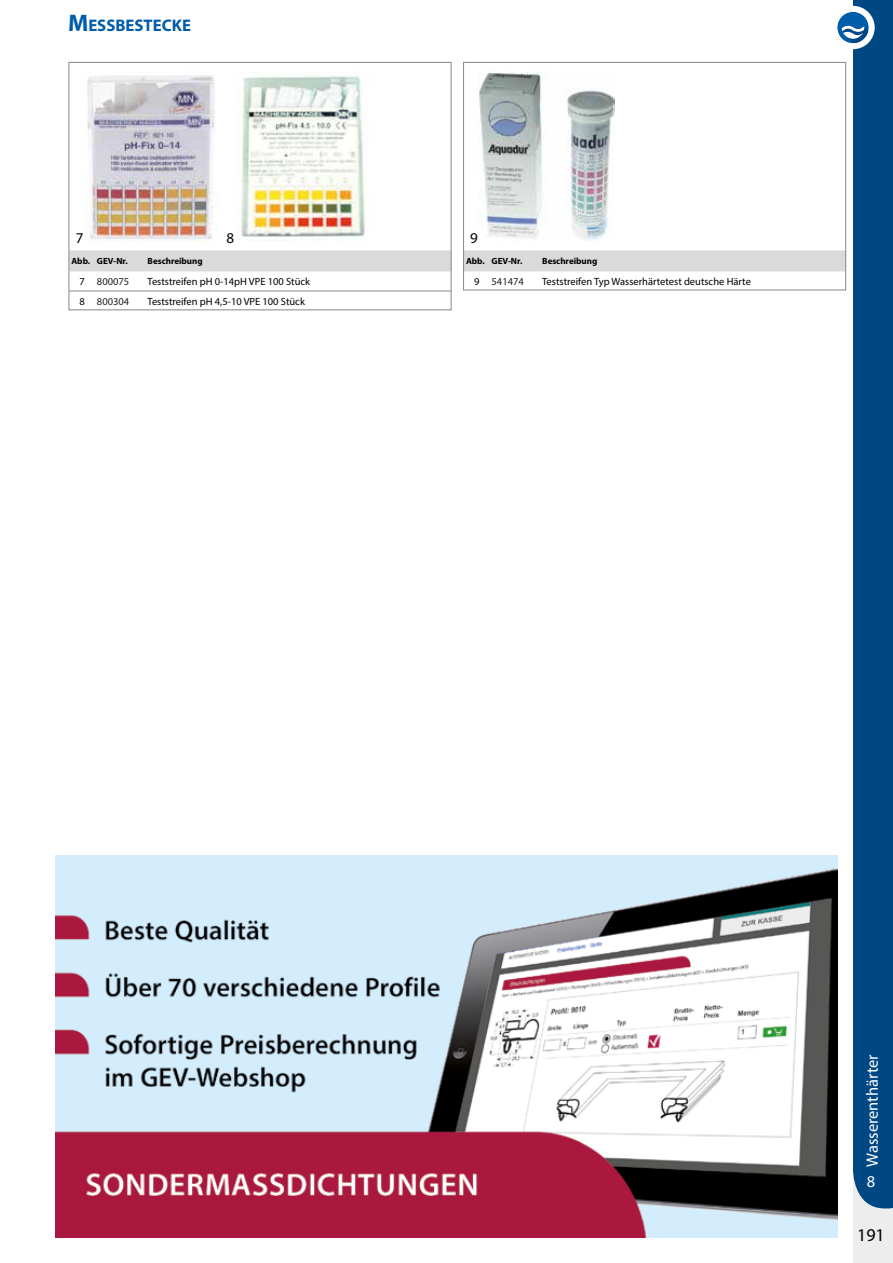
<style>
.page{position:relative;width:893px;height:1263px;background:#fff}
.page>*{position:absolute;margin:0;border:0;box-sizing:border-box;transform-origin:0 0}
.t1{font:18px "Myriad Pro";color:#000}
.t2{font:700 16.8px "Myriad Pro";color:#005da9}
.t3{font:16.5px "Myriad Pro";color:#fff}
.t4{font:15px "Myriad Pro";color:#000}
.t5{font:10.5px "Myriad Pro";color:#000}
.t6{font:10.5px "Myriad Pro";color:#231f20}
.t7{font:700 9px "Myriad Pro";color:#000}
.s1{font-size:24px}
.s2{color:#000}
</style>
<div class="page">
<div style="left:853px;top:0;width:40px;height:1263px;background:#ededed"></div>
<div style="left:853px;top:0;width:40px;height:1208px;background:#004884"></div>
<div style="left:831px;top:6px;width:44px;height:43px;background:#fff;border-radius:50%"></div>
<div style="left:837px;top:12px;width:32px;height:31px;background:#005da9;border-radius:50%"></div>
<svg style="left:842px;top:25px;width:26px;height:18px"></svg>
<img style="left:84px;top:75px;width:134px;height:166px">
<img style="left:241px;top:71px;width:124px;height:167px">
<div style="left:69px;top:62px;width:382px;height:189px;border:1px solid #878787"></div>
<div style="left:71px;top:252px;width:378px;height:19px;background:#dadada"></div>
<svg style="left:71px;top:291px;width:24px;height:1px"></svg>
<hr style="left:95px;top:291px;width:50px;height:1px;background:#878787">
<hr style="left:145px;top:291px;width:306px;height:1px;background:#878787">
<div style="left:69px;top:250px;width:382px;height:60px;border:1px solid #878787"></div>
<img style="left:479px;top:71px;width:135px;height:170px">
<div style="left:463px;top:62px;width:383px;height:189px;border:1px solid #878787"></div>
<div style="left:465px;top:252px;width:379px;height:19px;background:#dadada"></div>
<div style="left:463px;top:250px;width:383px;height:40px;border:1px solid #878787"></div>
<img style="left:55px;top:855px;width:783px;height:383px">
<h2 class="t2" style="left:68px;top:14px;width:125px"><span class="s1">M</span>ESSBESTECKE</h2>
<h3 class="t4" style="left:76px;top:228px;width:9px">7</h3>
<h3 class="t4" style="left:226px;top:228px;width:9px">8</h3>
<p class="t7" style="left:71px;top:255px;width:58px">Abb. GEV-Nr.</p>
<p class="t7" style="left:148px;top:255px;width:57px">Beschreibung</p>
<p class="t6" style="left:79px;top:275px;width:51px"><span class="s2">7</span> 800075</p>
<p class="t5" style="left:148px;top:275px;width:164px">Teststreifen pH 0-14pH VPE 100 Stück</p>
<p class="t6" style="left:79px;top:295px;width:51px"><span class="s2">8</span> 800304</p>
<p class="t5" style="left:148px;top:295px;width:159px">Teststreifen pH 4,5-10 VPE 100 Stück</p>
<h3 class="t4" style="left:470px;top:228px;width:9px">9</h3>
<p class="t7" style="left:466px;top:255px;width:58px">Abb. GEV-Nr.</p>
<p class="t7" style="left:542px;top:255px;width:57px">Beschreibung</p>
<p class="t6" style="left:474px;top:275px;width:51px"><span class="s2">9</span> 541474</p>
<p class="t5" style="left:542px;top:275px;width:210px">Teststreifen Typ Wasserhärtetest deutsche Härte</p>
<h3 class="t3" style="left:862px;top:1167px;width:114px;rotate:-90deg">Wasserenthärter</h3>
<h3 class="t3" style="left:867px;top:1171px;width:10px">8</h3>
<h1 class="t1" style="left:857px;top:1224px;width:29px">191</h1>
</div>
